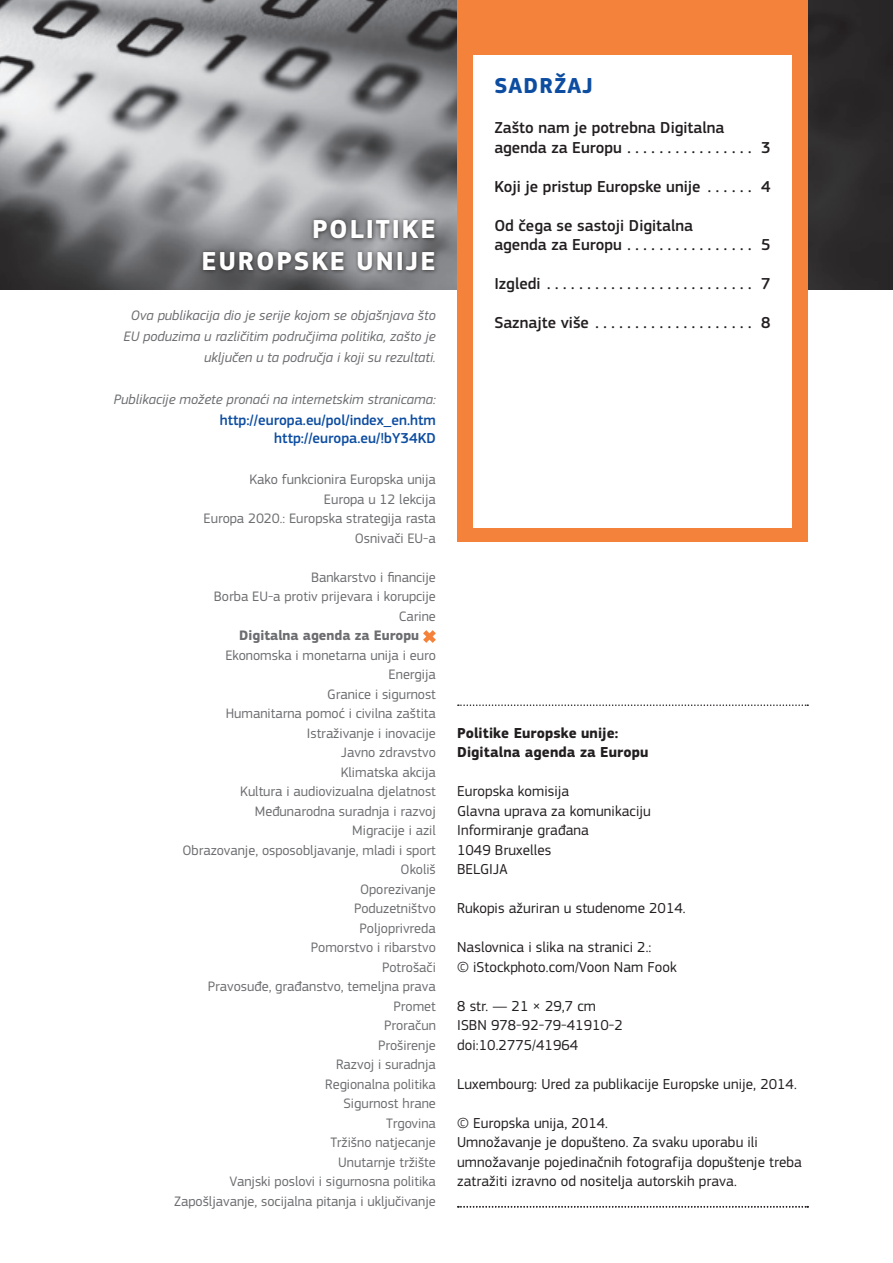
<style>
.page{position:relative;width:893px;height:1263px;background:#fff}
.page>*{position:absolute;margin:0;border:0;box-sizing:border-box;transform-origin:0 0}
.P2_Heading01{font:700 27px/31.5px "EC Square Sans Pro";letter-spacing:.07em;color:#fff;text-align:right}
.P2_Toc0{font:700 22.5px "EC Square Sans Pro";letter-spacing:.05em;color:#0d4da1}
.P2_Toc1{font:500 16.5px/19.5px "EC Square Sans Pro";color:#231f20}
.BodyText{font:15px/19.5px "EC Square Sans Pro";letter-spacing:.005em;color:#231f20}
.P2_Heading02{font:500 15px "EC Square Sans Pro";color:#0d4da1}
.BodyText-2{font:700 15px "EC Square Sans Pro";letter-spacing:.005em;color:#231f20}
.P2_EUExplained_Rule{font:700 15px "EC Square Sans Pro";letter-spacing:.005em;color:#231f20}
.P2_List{font:14.25px "EC Square Sans Pro";color:#6c6d70}
.P2_Heading02-2{font:italic 14.25px/21px "EC Square Sans Pro";color:#6c6d70;text-align:right}
.P2_List-2{font:700 14.25px "EC Square Sans Pro";color:#6c6d70}
</style>
<div class="page">
<img style="left:0;top:0;width:893px;height:289px">
<div style="left:457px;top:0;width:351px;height:541px;background:#f4823b"></div>
<div style="left:199px;top:216px;width:240px;height:59px;background:#231f20;opacity:.85"></div>
<svg style="left:458px;top:704px;width:350px;height:2px"></svg>
<svg style="left:458px;top:1206px;width:350px;height:2px"></svg>
<svg style="left:423px;top:630px;width:13px;height:13px"></svg>
<div style="left:473px;top:55px;width:319px;height:472px;background:#fff"></div>
<p class="P2_Heading01" style="left:201px;top:215px;width:236px">POLITIKE<br>EUROPSKE UNIJE</p>
<p class="P2_Heading02-2" style="left:124px;top:304px;width:314px">Ova publikacija dio je serije kojom se objašnjava što<br>EU poduzima u različitim područjima politika, zašto je uključen u ta područja i koji su rezultati.</p>
<p class="P2_Heading02-2" style="left:114px;top:388px;width:323px">Publikacije možete pronaći na internetskim stranicama:</p>
<p class="P2_Heading02" style="left:220px;top:411px;width:218px">http://europa.eu/pol/index_en.htm</p>
<p class="P2_Heading02" style="left:274px;top:429px;width:163px">http://europa.eu/!bY34KD</p>
<p class="P2_List" style="left:249px;top:471px;width:188px">Kako funkcionira Europska unija</p>
<p class="P2_List" style="left:324px;top:491px;width:113px">Europa u 12 lekcija</p>
<p class="P2_List" style="left:204px;top:510px;width:234px">Europa 2020.: Europska strategija rasta</p>
<p class="P2_List" style="left:355px;top:530px;width:83px">Osnivači EU-a</p>
<p class="P2_List" style="left:311px;top:569px;width:126px">Bankarstvo i financije</p>
<p class="P2_List" style="left:214px;top:588px;width:223px">Borba EU-a protiv prijevara i korupcije</p>
<p class="P2_List" style="left:399px;top:608px;width:39px">Carine</p>
<p class="P2_List-2" style="left:239px;top:627px;width:181px">Digitalna agenda za Europu</p>
<p class="P2_List" style="left:225px;top:647px;width:212px">Ekonomska i monetarna unija i euro</p>
<p class="P2_List" style="left:389px;top:666px;width:49px">Energija</p>
<p class="P2_List" style="left:327px;top:686px;width:110px">Granice i sigurnost</p>
<p class="P2_List" style="left:226px;top:705px;width:212px">Humanitarna pomoć i civilna zaštita</p>
<p class="P2_List" style="left:307px;top:725px;width:130px">Istraživanje i inovacije</p>
<p class="P2_List" style="left:341px;top:744px;width:96px">Javno zdravstvo</p>
<p class="P2_List" style="left:341px;top:764px;width:97px">Klimatska akcija</p>
<p class="P2_List" style="left:240px;top:783px;width:197px">Kultura i audiovizualna djelatnost</p>
<p class="P2_List" style="left:255px;top:803px;width:183px">Međunarodna suradnja i razvoj</p>
<p class="P2_List" style="left:352px;top:822px;width:85px">Migracije i azil</p>
<p class="P2_List" style="left:182px;top:842px;width:255px">Obrazovanje, osposobljavanje, mladi i sport</p>
<p class="P2_List" style="left:401px;top:861px;width:37px">Okoliš</p>
<p class="P2_List" style="left:360px;top:881px;width:77px">Oporezivanje</p>
<p class="P2_List" style="left:354px;top:900px;width:83px">Poduzetništvo</p>
<p class="P2_List" style="left:360px;top:920px;width:78px">Poljoprivreda</p>
<p class="P2_List" style="left:311px;top:939px;width:127px">Pomorstvo i ribarstvo</p>
<p class="P2_List" style="left:382px;top:959px;width:55px">Potrošači</p>
<p class="P2_List" style="left:208px;top:978px;width:230px">Pravosuđe, građanstvo, temeljna prava</p>
<p class="P2_List" style="left:394px;top:998px;width:44px">Promet</p>
<p class="P2_List" style="left:384px;top:1017px;width:53px">Proračun</p>
<p class="P2_List" style="left:378px;top:1037px;width:59px">Proširenje</p>
<p class="P2_List" style="left:336px;top:1056px;width:101px">Razvoj i suradnja</p>
<p class="P2_List" style="left:325px;top:1076px;width:112px">Regionalna politika</p>
<p class="P2_List" style="left:343px;top:1095px;width:94px">Sigurnost hrane</p>
<p class="P2_List" style="left:386px;top:1115px;width:51px">Trgovina</p>
<p class="P2_List" style="left:330px;top:1134px;width:107px">Tržišno natjecanje</p>
<p class="P2_List" style="left:338px;top:1154px;width:99px">Unutarnje tržište</p>
<p class="P2_List" style="left:230px;top:1173px;width:208px">Vanjski poslovi i sigurnosna politika</p>
<p class="P2_List" style="left:174px;top:1193px;width:263px">Zapošljavanje, socijalna pitanja i uključivanje</p>
<p class="P2_Toc0" style="left:494px;top:73px;width:100px">SADRŽAJ</p>
<p class="P2_Toc1" style="left:494px;top:118px;width:232px">Zašto nam je potrebna Digitalna agenda za Europu</p>
<p class="P2_Toc1" style="left:761px;top:138px;width:11px">3</p>
<p class="P2_Toc1" style="left:494px;top:177px;width:208px">Koji je pristup Europske unije</p>
<p class="P2_Toc1" style="left:761px;top:177px;width:11px">4</p>
<p class="P2_Toc1" style="left:494px;top:216px;width:200px">Od čega se sastoji Digitalna agenda za Europu</p>
<p class="P2_Toc1" style="left:761px;top:235px;width:11px">5</p>
<p class="P2_Toc1" style="left:494px;top:274px;width:48px">Izgledi</p>
<p class="P2_Toc1" style="left:761px;top:274px;width:11px">7</p>
<p class="P2_Toc1" style="left:494px;top:313px;width:96px">Saznajte više</p>
<p class="P2_Toc1" style="left:761px;top:313px;width:11px">8</p>
<p class="P2_EUExplained_Rule" style="left:457px;top:724px;width:163px">Politike Europske unije:</p>
<p class="BodyText-2" style="left:457px;top:743px;width:193px">Digitalna agenda za Europu</p>
<p class="BodyText" style="left:457px;top:782px;width:114px">Europska komisija</p>
<p class="BodyText" style="left:457px;top:801px;width:195px">Glavna uprava za komunikaciju</p>
<p class="BodyText" style="left:457px;top:821px;width:133px">Informiranje građana</p>
<p class="BodyText" style="left:457px;top:840px;width:96px">1049 Bruxelles</p>
<p class="BodyText" style="left:457px;top:860px;width:52px">BELGIJA</p>
<p class="BodyText" style="left:457px;top:899px;width:230px">Rukopis ažuriran u studenome 2014.</p>
<p class="BodyText" style="left:457px;top:938px;width:196px">Naslovnica i slika na stranici 2.:</p>
<p class="BodyText" style="left:457px;top:957px;width:221px">© iStockphoto.com/Voon Nam Fook</p>
<p class="BodyText" style="left:457px;top:996px;width:140px">8 str. — 21 × 29,7 cm</p>
<p class="BodyText" style="left:457px;top:1016px;width:167px">ISBN 978-92-79-41910-2</p>
<p class="BodyText" style="left:457px;top:1035px;width:123px">doi:10.2775/41964</p>
<p class="BodyText" style="left:457px;top:1074px;width:341px">Luxembourg: Ured za publikacije Europske unije, 2014.</p>
<p class="BodyText" style="left:457px;top:1113px;width:152px">© Europska unija, 2014.</p>
<p class="BodyText" style="left:457px;top:1133px;width:346px">Umnožavanje je dopušteno. Za svaku uporabu ili umnožavanje pojedinačnih fotografija dopuštenje treba zatražiti izravno od nositelja autorskih prava.</p>
</div>
